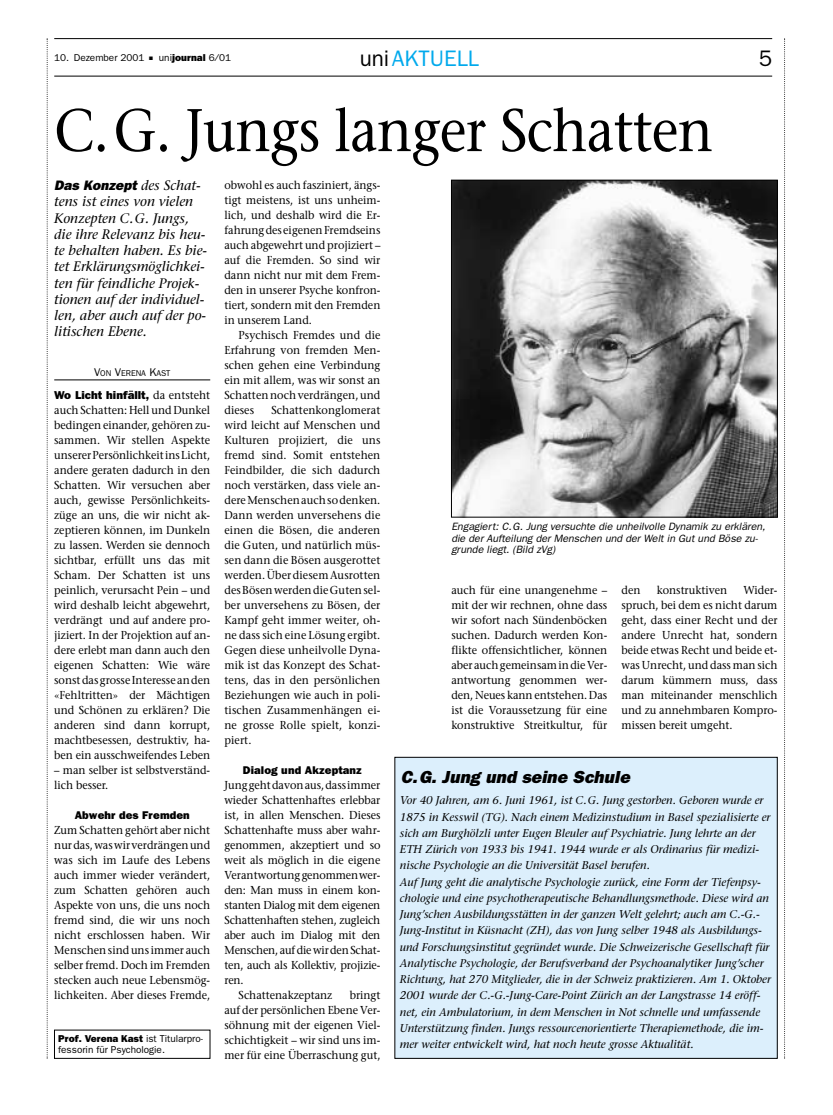
<style>
.page{position:relative;width:833px;height:1115px;background:#fff}
.page>*{position:absolute;margin:0;border:0;box-sizing:border-box;transform-origin:0 0}
.t1{font:60px "Stone Serif";letter-spacing:-.015em;color:#000;scale:.9 1}
.t2{font:22.5px "Franklin Gothic";color:#00a9ec}
.t3{font:22.5px "Franklin Gothic";color:#000}
.t4{font:italic 800 17.5px "Franklin Gothic";color:#000}
.t5{font:italic 13.75px/16.2px "Stone Serif";color:#000}
.t6{font:italic 800 13.75px "Franklin Gothic";color:#000}
.t7{font:11.5px/15px "Stone Serif";color:#000;text-align:justify;scale:.94 1}
.t8{font:800 11.5px "Franklin Gothic";color:#000}
.t9{font:italic 11.25px/16.2px "Stone Serif";color:#000}
.t10{font:800 11.25px "Franklin Gothic";letter-spacing:.01em;color:#000}
.t11{font:italic 10.62px/11.2px "Franklin Gothic";color:#000}
.t12{font:10px/11.2px "Franklin Gothic";color:#000}
.t13{font:8.5px "Franklin Gothic";color:#000}
.s1{font-weight:800}
.s2{color:#000}
.s3{font-family:"Stone Serif";font-weight:400}
.s4{font-size:11.25px}
</style>
<div class="page">
<svg style="left:784px;top:39px;width:1px;height:1020px"></svg>
<svg style="left:47px;top:39px;width:1px;height:1020px"></svg>
<hr style="left:54px;top:76px;width:718px;height:1px;background:#000">
<hr style="left:54px;top:38px;width:718px;height:1px;background:#000">
<img style="left:453px;top:182px;width:322px;height:333px">
<div style="left:451px;top:180px;width:326px;height:337px;border:1px solid #000"></div>
<div style="left:54px;top:1030px;width:156px;height:29px;border:1px solid #000"></div>
<hr style="left:54px;top:380px;width:156px;height:1px;background:#000">
<div style="left:395px;top:757px;width:382px;height:301px;background:#dceffc"></div>
<div style="left:394px;top:757px;width:383px;height:302px;border:1px solid #000"></div>
<p class="t12" style="left:54px;top:53px;width:178px">10. Dezember 2001 ■ uni<span class="s1">journal</span> 6⁄01</p>
<h2 class="t2" style="left:359px;top:50px;width:121px"><span class="s2">uni</span>AKTUELL</h2>
<h2 class="t3" style="left:758px;top:50px;width:15px">5</h2>
<h1 class="t1" style="left:54px;top:107px;width:733px">C.G. Jungs langer Schatten</h1>
<p class="t6" style="left:54px;top:181px;width:148px">Das Konzept <span class="s3">des Schat-</span></p>
<p class="t5" style="left:54px;top:195px;width:154px">tens ist eines von vielen<br>Konzepten C.G. Jungs, die ihre Relevanz bis heu&shy;te behalten haben. Es bie&shy;tet Erklärungsmöglichkei&shy;ten für feindliche Projek&shy;tionen auf der individuel&shy;len, aber auch auf der po&shy;litischen Ebene.</p>
<p class="t7" style="left:224px;top:178px;width:167px">obwohl es auch fasziniert, ängs&shy;tigt meistens, ist uns unheim&shy;lich, und deshalb wird die Er&shy;fahrung des eigenen Fremdseins auch abgewehrt und projiziert – auf die Fremden. So sind wir dann nicht nur mit dem Frem&shy;den in unserer Psyche konfron&shy;tiert, sondern mit den Fremden in unserem Land.</p>
<p class="t7" style="left:224px;top:328px;width:167px;text-indent:14px">Psychisch Fremdes und die Erfahrung von fremden Men&shy;schen gehen eine Verbindung ein mit allem, was wir sonst an Schatten noch verdrängen, und dieses</p>
<p class="t13" style="left:94px;top:370px;width:78px"><span class="s4">V</span>ON <span class="s4">V</span>ERENA <span class="s4">K</span>AST</p>
<p class="t8" style="left:54px;top:391px;width:157px">Wo Licht hinfällt, <span class="s3">da entsteht</span></p>
<p class="t7" style="left:54px;top:403px;width:167px">auch Schatten: Hell und Dunkel bedingen einander, gehören zu&shy;sammen. Wir stellen Aspekte unserer Persönlichkeit ins Licht, andere geraten dadurch in den Schatten. Wir versuchen aber auch, gewisse Persönlichkeits&shy;züge an uns, die wir nicht ak&shy;zeptieren können, im Dunkeln zu lassen. Werden sie dennoch sichtbar, erfüllt uns das mit Scham. Der Schatten ist uns peinlich, verursacht Pein – und wird deshalb leicht abgewehrt, verdrängt und auf andere pro&shy;jiziert. In der Projektion auf an&shy;dere erlebt man dann auch den eigenen Schatten: Wie wäre sonst das grosse Interesse an den «Fehltritten» der Mächtigen und Schönen zu erklären? Die anderen sind dann korrupt, machtbesessen, destruktiv, ha&shy;ben ein ausschweifendes Leben</p>
<p class="t7" style="left:54px;top:763px;width:167px">– man selber ist selbstverständ&shy;lich besser.</p>
<p class="t10" style="left:75px;top:811px;width:117px">Abwehr des Fremden</p>
<p class="t7" style="left:54px;top:823px;width:167px">Zum Schatten gehört aber nicht nur das, was wir verdrängen und was sich im Laufe des Lebens auch immer wieder verändert, zum Schatten gehören auch Aspekte von uns, die uns noch fremd sind, die wir uns noch nicht erschlossen haben. Wir Menschen sind uns immer auch selber fremd. Doch im Fremden stecken auch neue Lebensmög&shy;lichkeiten. Aber dieses Fremde,</p>
<p class="t7" style="left:224px;top:403px;width:167px;text-indent:47px">Schattenkonglomerat wird leicht auf Menschen und Kulturen projiziert, die uns fremd sind. Somit entstehen Feindbilder, die sich dadurch noch verstärken, dass viele an&shy;dere Menschen auch so denken.<br>Dann werden unversehens die einen die Bösen, die anderen die Guten, und natürlich müs&shy;sen dann die Bösen ausgerottet werden. Über diesem Ausrotten des Bösen werden die Guten sel&shy;ber unversehens zu Bösen, der Kampf geht immer weiter, oh&shy;ne dass sich eine Lösung ergibt.<br>Gegen diese unheilvolle Dyna&shy;mik ist das Konzept des Schat&shy;tens, das in den persönlichen Beziehungen wie auch in poli&shy;tischen Zusammenhängen ei&shy;ne grosse Rolle spielt, konzi&shy;piert.</p>
<p class="t10" style="left:243px;top:766px;width:120px">Dialog und Akzeptanz</p>
<p class="t7" style="left:224px;top:778px;width:167px">Jung geht davon aus, dass immer</p>
<p class="t7" style="left:224px;top:793px;width:167px">wieder Schattenhaftes erlebbar</p>
<p class="t7" style="left:224px;top:808px;width:167px">ist, in allen Menschen. Dieses</p>
<p class="t7" style="left:224px;top:823px;width:167px">Schattenhafte muss aber wahr-</p>
<p class="t7" style="left:224px;top:838px;width:167px">genommen, akzeptiert und so</p>
<p class="t7" style="left:224px;top:853px;width:167px">weit als möglich in die eigene</p>
<p class="t7" style="left:224px;top:868px;width:167px">Verantwortunggenommen wer-</p>
<p class="t7" style="left:224px;top:883px;width:167px">den: Man muss in einem kon-</p>
<p class="t7" style="left:224px;top:898px;width:167px">stanten Dialog mit dem eigenen</p>
<p class="t7" style="left:224px;top:913px;width:167px">Schattenhaften stehen, zugleich</p>
<p class="t7" style="left:224px;top:928px;width:167px">aber auch im Dialog mit den</p>
<p class="t7" style="left:224px;top:943px;width:167px">Menschen, auf die wir den Schat-</p>
<p class="t7" style="left:224px;top:958px;width:167px">ten, auch als Kollektiv, projizie-</p>
<p class="t7" style="left:224px;top:973px;width:22px">ren.</p>
<p class="t7" style="left:238px;top:988px;width:101px">Schattenakzeptanz</p>
<p class="t11" style="left:451px;top:522px;width:315px">Engagiert: C.G. Jung versuchte die unheilvolle Dynamik zu erklären, die der Aufteilung der Menschen und der Welt in Gut und Böse zu&shy;grunde liegt. (Bild zVg)</p>
<p class="t7" style="left:451px;top:583px;width:167px">auch für eine unangenehme – mit der wir rechnen, ohne dass wir sofort nach Sündenböcken suchen. Dadurch werden Kon&shy;flikte offensichtlicher, können aber auch gemeinsam in die Ver&shy;antwortung genommen wer&shy;den, Neues kann entstehen. Das ist die Voraussetzung für eine konstruktive Streitkultur, für</p>
<p class="t7" style="left:621px;top:583px;width:22px">den</p>
<p class="t7" style="left:656px;top:583px;width:76px">konstruktiven</p>
<p class="t7" style="left:621px;top:583px;width:167px;text-indent:122px">Wider&shy;spruch, bei dem es nicht darum geht, dass einer Recht und der andere Unrecht hat, sondern beide etwas Recht und beide et&shy;was Unrecht, und dass man sich darum kümmern muss, dass man miteinander menschlich und zu annehmbaren Kompro&shy;missen bereit umgeht.</p>
<h3 class="t4" style="left:400px;top:771px;width:231px">C.G. Jung und seine Schule</h3>
<p class="t9" style="left:400px;top:794px;width:372px">Vor 40 Jahren, am 6. Juni 1961, ist C.G. Jung gestorben. Geboren wurde er 1875 in Kesswil (TG). Nach einem Medizinstudium in Basel spezialisierte er sich am Burghölzli unter Eugen Bleuler auf Psychiatrie. Jung lehrte an der ETH Zürich von 1933 bis 1941. 1944 wurde er als Ordinarius für medizi&shy;nische Psychologie an die Universität Basel berufen.<br>Auf Jung geht die analytische Psychologie zurück, eine Form der Tiefenpsy&shy;chologie und eine psychotherapeutische Behandlungsmethode. Diese wird an Jung’schen Ausbildungsstätten in der ganzen Welt gelehrt; auch am C.-G.- Jung-Institut in Küsnacht (ZH), das von Jung selber 1948 als Ausbildungs&shy;und Forschungsinstitut gegründet wurde. Die Schweizerische Gesellschaft für Analytische Psychologie, der Berufsverband der Psychoanalytiker Jung’scher Richtung, hat 270 Mitglieder, die in der Schweiz praktizieren. Am 1. Oktober 2001 wurde der C.-G.-Jung-Care-Point Zürich an der Langstrasse 14 eröff&shy;net, ein Ambulatorium, in dem Menschen in Not schnelle und umfassende Unterstützung finden. Jungs ressourcenorientierte Therapiemethode, die im&shy;mer weiter entwickelt wird, hat noch heute grosse Aktualität.</p>
<p class="t7" style="left:224px;top:988px;width:167px;text-indent:125px">bringt auf der persönlichen Ebene Ver&shy;söhnung mit der eigenen Viel&shy;schichtigkeit – wir sind uns im&shy;mer für eine Überraschung gut,</p>
<p class="t12" style="left:58px;top:1034px;width:146px"><span class="s1">Prof. Verena Kast</span> ist Titularpro&shy;fessorin für Psychologie.</p>
</div>
